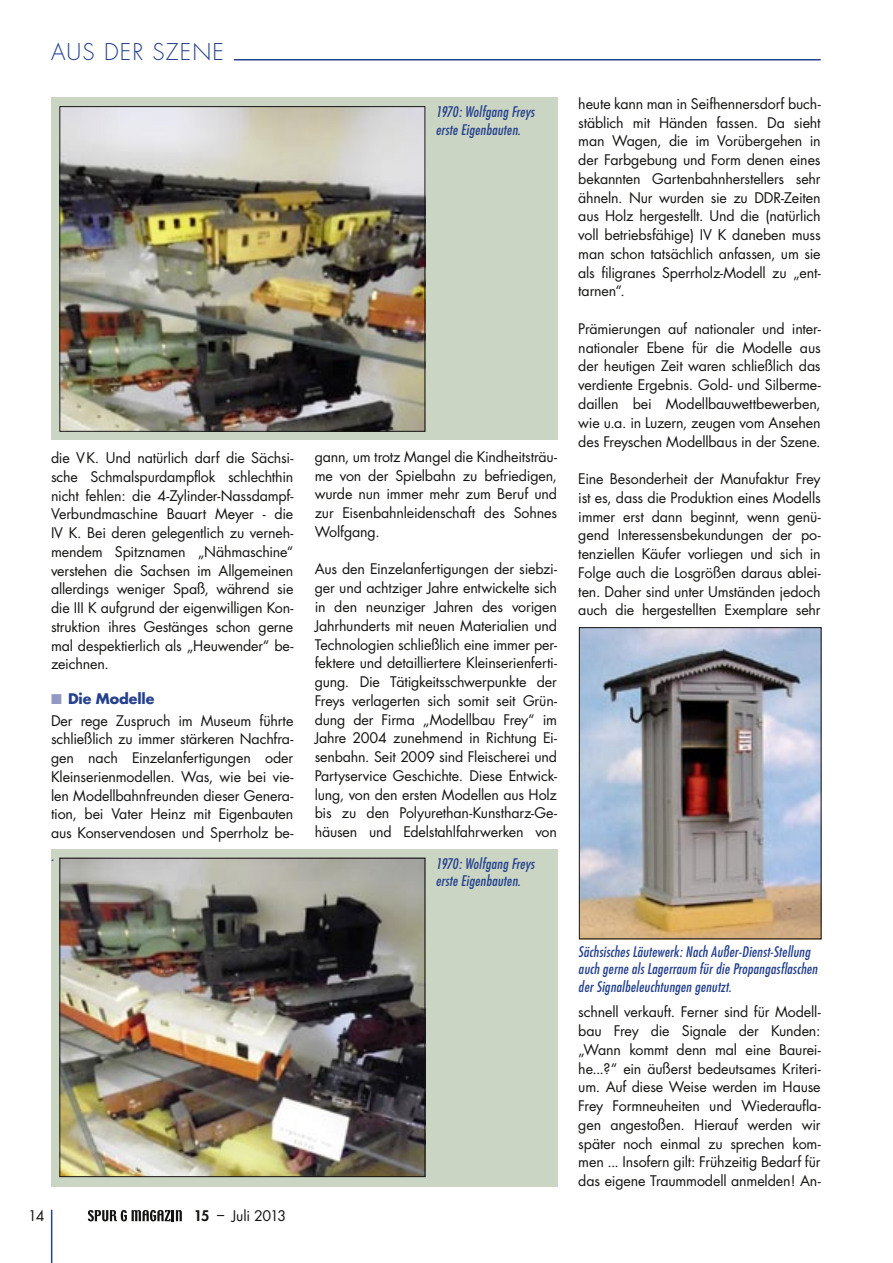
<style>
.page{position:relative;width:893px;height:1263px;background:#fff}
.page>*{position:absolute;margin:0;border:0;box-sizing:border-box;transform-origin:0 0}
.RS_Rubrik{font:300 22.5px "Futura";letter-spacing:.05em;color:#25418e}
.RS_Fliestext{font:14.25px/18.8px "Futura";letter-spacing:-.01em;color:#141412;text-align:justify}
.RS_Bildtext{font:italic condensed 14.25px/17.2px "Futura";letter-spacing:.02em;color:#25418e}
.RS_Zwischenüberschrift{font:700 14.25px "Futura";letter-spacing:-.01em;color:#25418e}
.s1{color:#9399c5}
.s2{font-weight:800}
</style>
<div class="page">
<hr style="left:51px;top:1210px;width:1px;height:53px;background:#25418e">
<svg style="left:88px;top:1210px;width:94px;height:11px"></svg>
<div style="left:51px;top:849px;width:506px;height:337px;background:#cad5c3"></div>
<div style="left:51px;top:98px;width:506px;height:342px;background:#cad5c3"></div>
<img style="left:62px;top:108px;width:361px;height:322px">
<div style="left:60px;top:106px;width:365px;height:326px;border:1px solid #141412"></div>
<img style="left:62px;top:860px;width:361px;height:315px">
<div style="left:60px;top:858px;width:365px;height:319px;border:1px solid #141412"></div>
<img style="left:581px;top:629px;width:238px;height:308px">
<div style="left:579px;top:627px;width:242px;height:312px;border:1px solid #141412"></div>
<hr style="left:234px;top:59px;width:587px;height:1px;background:#25418e">
<p class="RS_Rubrik" style="left:51px;top:38px;width:174px">AUS DER SZENE</p>
<p class="RS_Fliestext" style="left:51px;top:448px;width:244px">die V K. Und natürlich darf die Sächsi&shy;sche Schmalspurdampflok schlechthin nicht fehlen: die 4-Zylinder-Nassdampf-Verbundmaschine Bauart Meyer - die IV K. Bei deren gelegentlich zu verneh&shy;mendem Spitznamen „Nähmaschine“ verstehen die Sachsen im Allgemeinen allerdings weniger Spaß, während sie die III K aufgrund der eigenwilligen Kon&shy;struktion ihres Gestänges schon gerne mal despektierlich als „Heuwender“ be&shy;zeichnen.</p>
<p class="RS_Zwischenüberschrift" style="left:51px;top:688px;width:105px"><span class="s1">■</span> Die Modelle</p>
<p class="RS_Fliestext" style="left:51px;top:711px;width:244px">Der rege Zuspruch im Museum führte schließlich zu immer stärkeren Nachfra&shy;gen nach Einzelanfertigungen oder Kleinserienmodellen. Was, wie bei vie&shy;len Modellbahnfreunden dieser Genera&shy;tion, bei Vater Heinz mit Eigenbauten aus Konservendosen und Sperrholz be-</p>
<p class="RS_Bildtext" style="left:51px;top:847px;width:4px">.</p>
<p class="RS_Bildtext" style="left:436px;top:103px;width:100px">1970: Wolfgang Freys erste Eigenbauten.</p>
<p class="RS_Fliestext" style="left:578px;top:94px;width:244px">heute kann man in Seifhennersdorf buch&shy;stäblich mit Händen fassen. Da sieht man Wagen, die im Vorübergehen in der Farbgebung und Form denen eines bekannten Gartenbahnherstellers sehr ähneln. Nur wurden sie zu DDR-Zeiten aus Holz hergestellt. Und die (natürlich voll betriebsfähige) IV K daneben muss man schon tatsächlich anfassen, um sie als filigranes Sperrholz-Modell zu „ent&shy;tarnen“.</p>
<p class="RS_Fliestext" style="left:578px;top:319px;width:244px">Prämierungen auf nationaler und inter&shy;nationaler Ebene für die Modelle aus der heutigen Zeit waren schließlich das verdiente Ergebnis. Gold- und Silberme&shy;daillen bei Modellbauwettbewerben, wie u.a. in Luzern, zeugen vom Ansehen des Freyschen Modellbaus in der Szene.</p>
<p class="RS_Fliestext" style="left:578px;top:469px;width:244px">Eine Besonderheit der Manufaktur Frey ist es, dass die Produktion eines Modells immer erst dann beginnt, wenn genü&shy;gend Interessensbekundungen der po&shy;tenziellen Käufer vorliegen und sich in Folge auch die Losgrößen daraus ablei&shy;ten. Daher sind unter Umständen jedoch auch die hergestellten Exemplare sehr</p>
<p class="RS_Fliestext" style="left:315px;top:447px;width:244px">gann, um trotz Mangel die Kindheitsträu&shy;me von der Spielbahn zu befriedigen, wurde nun immer mehr zum Beruf und zur Eisenbahnleidenschaft des Sohnes Wolfgang.</p>
<p class="RS_Fliestext" style="left:315px;top:560px;width:244px">Aus den Einzelanfertigungen der siebzi&shy;ger und achtziger Jahre entwickelte sich in den neunziger Jahren des vorigen Jahrhunderts mit neuen Materialien und Technologien schließlich eine immer per&shy;fektere und detailliertere Kleinserienferti&shy;gung. Die Tätigkeitsschwerpunkte der Freys verlagerten sich somit seit Grün&shy;dung der Firma „Modellbau Frey“ im Jahre 2004 zunehmend in Richtung Ei&shy;senbahn. Seit 2009 sind Fleischerei und Partyservice Geschichte. Diese Entwick&shy;lung, von den ersten Modellen aus Holz bis zu den Polyurethan-Kunstharz-Ge&shy;häusen und Edelstahlfahrwerken von</p>
<p class="RS_Bildtext" style="left:436px;top:855px;width:100px">1970: Wolfgang Freys erste Eigenbauten.</p>
<p class="RS_Fliestext" style="left:28px;top:1206px;width:18px">14</p>
<p class="RS_Fliestext" style="left:194px;top:1206px;width:94px"><span class="s2">15</span> – Juli 2013</p>
<p class="RS_Bildtext" style="left:578px;top:943px;width:241px">Sächsisches Läutewerk: Nach Außer-Dienst-Stellung auch gerne als Lagerraum für die Propangasflaschen der Signalbeleuchtungen genutzt.</p>
<p class="RS_Fliestext" style="left:578px;top:1003px;width:244px">schnell verkauft. Ferner sind für Modell&shy;bau Frey die Signale der Kunden: „Wann kommt denn mal eine Baurei&shy;he...?“ ein äußerst bedeutsames Kriteri&shy;um. Auf diese Weise werden im Hause Frey Formneuheiten und Wiederaufla&shy;gen angestoßen. Hierauf werden wir später noch einmal zu sprechen kom&shy;men ... Insofern gilt: Frühzeitig Bedarf für das eigene Traummodell anmelden! An-</p>
</div>
